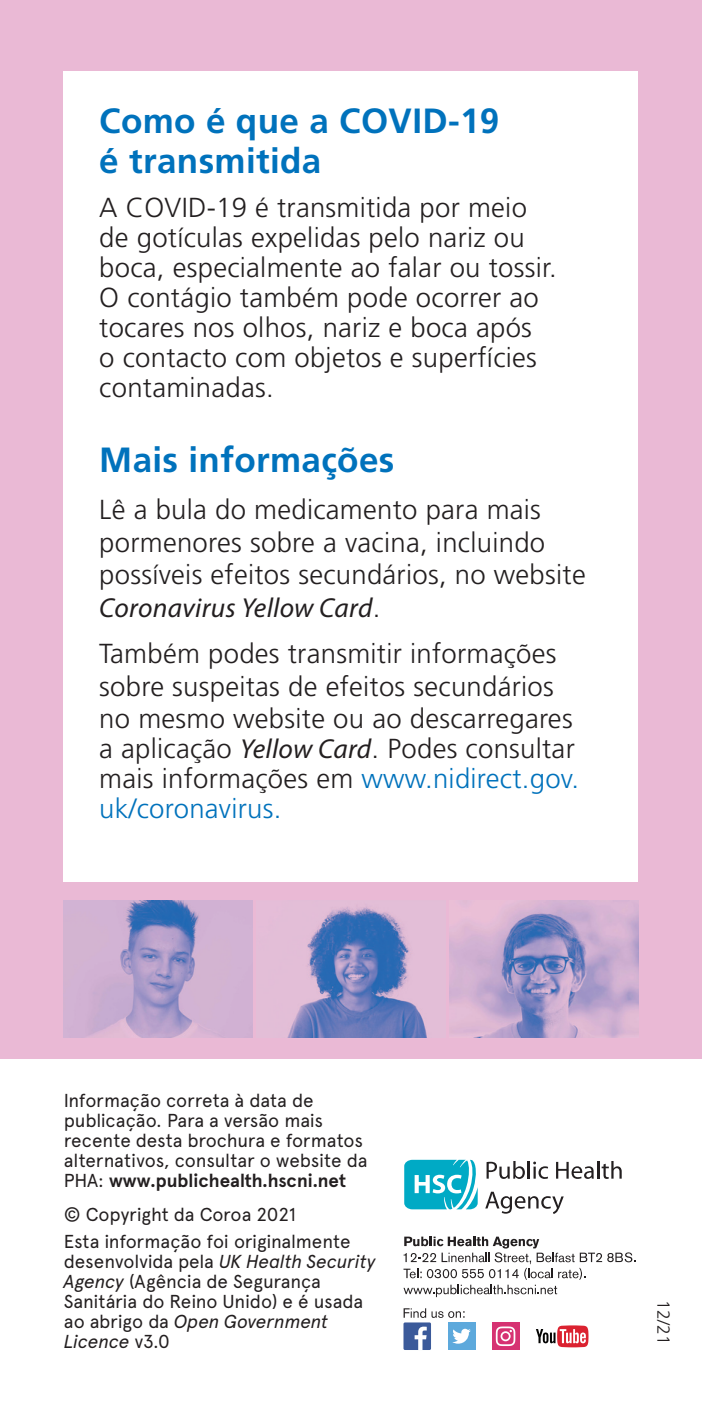
<style>
.page{position:relative;width:702px;height:1418px;background:#fff}
.page>*{position:absolute;margin:0;border:0;box-sizing:border-box;transform-origin:0 0}
.Header_NEW{font:700 35px/40px "Frutiger LT Pro";letter-spacing:.01em;color:#0072bc}
.Body_Copy{font:300 27.5px/30px "Frutiger LT Pro";letter-spacing:.01em;color:#231f20}
.t1{font:18.75px/20px "Apercu Pro";letter-spacing:-.01em;color:#231f20}
.Body{font:300 17.5px "Frutiger LT Pro";color:#231f20}
.s1{font-family:"Myriad Pro";font-weight:400;font-style:italic}
.s2{color:#0072bc}
.s3{font-weight:700}
.s4{font-style:italic}
</style>
<div class="page">
<div style="left:0;top:0;width:702px;height:1058px;background:#eab9d5"></div>
<div style="left:64px;top:71px;width:574px;height:810px;background:#fff"></div>
<img style="left:287px;top:904px;width:140px;height:133px">
<img style="left:449px;top:900px;width:189px;height:137px">
<img style="left:64px;top:900px;width:188px;height:137px">
<svg style="left:403px;top:1168px;width:233px;height:182px"></svg>
<svg style="left:403px;top:1159px;width:218px;height:54px"></svg>
<svg style="left:403px;top:1236px;width:232px;height:61px"></svg>
<div style="left:492px;top:1322px;width:27px;height:27px;background:#d63272"></div>
<div style="left:447px;top:1322px;width:28px;height:27px;background:#5da9dc"></div>
<svg style="left:452px;top:1328px;width:19px;height:15px"></svg>
<div style="left:403px;top:1322px;width:28px;height:27px;background:#3b5a9a;border-radius:2px"></div>
<svg style="left:414px;top:1326px;width:13px;height:23px"></svg>
<svg style="left:536px;top:1325px;width:52px;height:22px"></svg>
<svg style="left:403px;top:1308px;width:61px;height:9px"></svg>
<svg style="left:496px;top:1326px;width:19px;height:19px"></svg>
<p class="Header_NEW" style="left:99px;top:100px;width:401px">Como é que a COVID-19 é transmitida</p>
<p class="Body_Copy" style="left:99px;top:192px;width:459px">A COVID-19 é transmitida por meio de gotículas expelidas pelo nariz ou boca, especialmente ao falar ou tossir.<br>O contágio também pode ocorrer ao tocares nos olhos, nariz e boca após<br>o contacto com objetos e superfícies contaminadas.</p>
<p class="Header_NEW" style="left:99px;top:440px;width:296px">Mais informações</p>
<p class="Body_Copy" style="left:99px;top:493px;width:488px;line-height:32.5px">Lê a bula do medicamento para mais pormenores sobre a vacina, incluindo possíveis efeitos secundários, no website <span class="s1">Coronavirus Yellow Card</span>.</p>
<p class="Body_Copy" style="left:99px;top:637px;width:475px;line-height:32.5px">Também podes transmitir informações sobre suspeitas de efeitos secundários no mesmo website ou ao descarregares</p>
<p class="Body_Copy" style="left:99px;top:734px;width:481px">a aplicação <span class="s1">Yellow Card</span>. Podes consultar mais informações em <span class="s2">www.nidirect.gov. uk/coronavirus.</span></p>
<p class="t1" style="left:64px;top:1089px;width:305px">Informação correta à data de publicação. Para a versão mais recente desta brochura e formatos alternativos, consultar o website da PHA: <span class="s3">www.publichealth.hscni.net</span></p>
<p class="t1" style="left:64px;top:1203px;width:233px">© Copyright da Coroa 2021</p>
<p class="t1" style="left:64px;top:1230px;width:313px">Esta informação foi originalmente desenvolvida pela <span class="s4">UK Health Security<br>Agency</span> (Agência de Segurança<br>Sanitária do Reino Unido) e é usada ao abrigo da <span class="s4">Open Government<br>Licence</span> v3.0</p>
<p class="Body" style="left:673px;top:1300px;width:45px;rotate:90deg">12/21</p>
</div>
